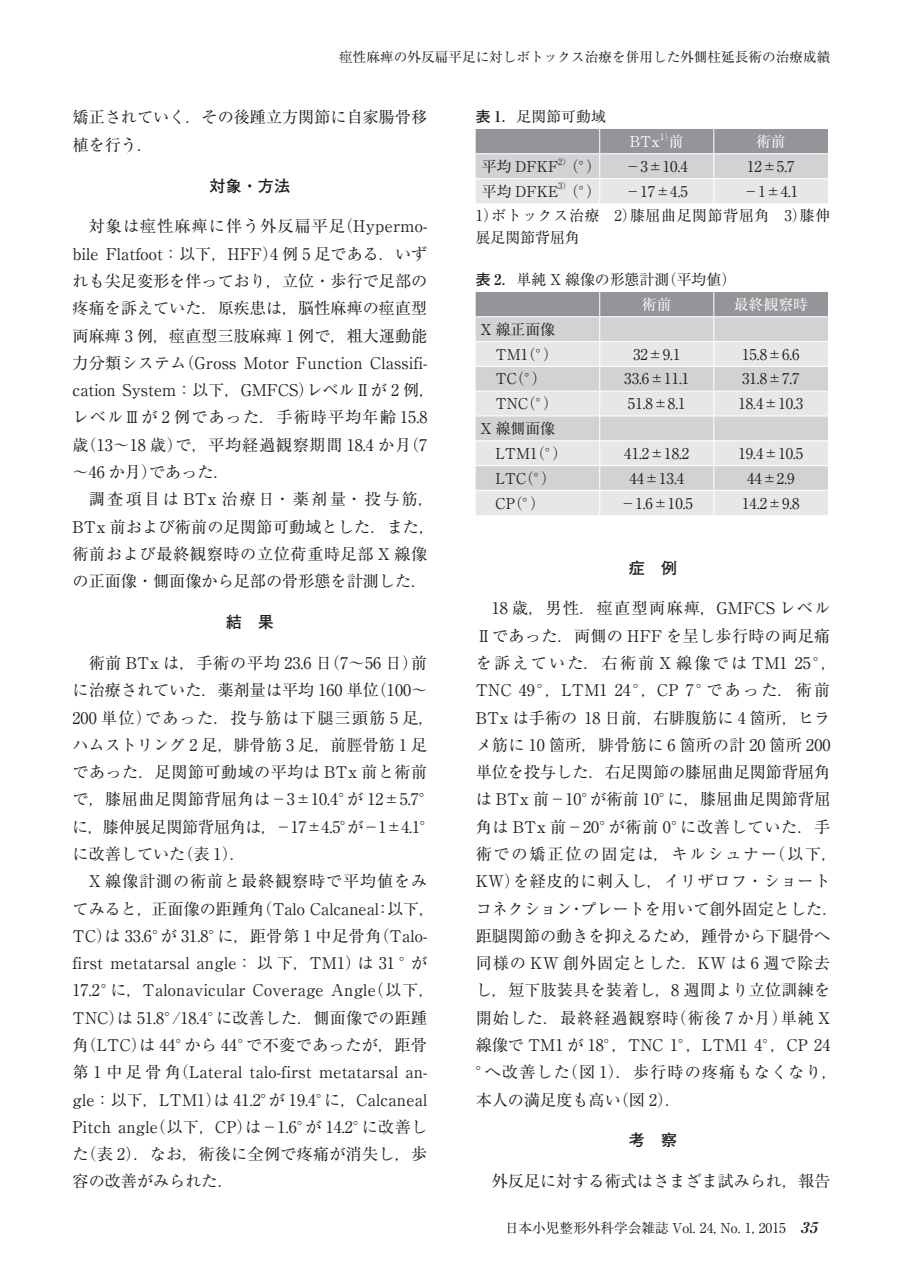
<style>
.page{position:relative;width:903px;height:1275px;background:#fff}
.page>*{position:absolute;margin:0;border:0;box-sizing:border-box;transform-origin:0 0}
.t1{font:16.1px/27.3px "Ryumin Pro";letter-spacing:.015em;color:#231f20}
.t2{font:700 16.1px "Futo Go B101 Pro";color:#231f20}
.t3{font:14.88px/24.8px "Ryumin Pro";color:#231f20}
.t4{font:14.88px/24.8px "Ryumin Pro";letter-spacing:.045em;color:#231f20}
.t5{font:14.88px "Ryumin Pro";color:#fff}
.t6{font:13.65px "Ryumin Pro";color:#231f20}
.t7{font:8.75px "Ryumin Pro";color:#231f20}
.t8{font:8.75px "Ryumin Pro";color:#fff}
.s1{font-family:"Futo Go B101 Pro";font-weight:700}
.s2{font-weight:700}
.s3{color:#fff}
.s4{font-weight:700;font-size:14.88px}
</style>
<div class="page">
<svg style="left:476px;top:129px;width:352px;height:74px;background:#c4c6c8"></svg>
<svg style="left:476px;top:292px;width:352px;height:223px;background:#d5d6d8"></svg>
<p class="t6" style="left:339px;top:46px;width:493px">痙性麻痺の外反扁平足に対しボトックス治療を併用した外側柱延長術の治療成績</p>
<p class="t1" style="left:73px;top:103px;width:356px">矯正されていく．その後踵立方関節に自家腸骨移植を行う．</p>
<p class="t2" style="left:210px;top:173px;width:82px">対象・方法</p>
<p class="t1" style="left:73px;top:212px;width:364px;text-indent:16px">対象は痙性麻痺に伴う外反扁平足（Hypermo&shy;bile Flatfoot：以下，HFF）4 例 5 足である．いずれも尖足変形を伴っており，立位・歩行で足部の疼痛を訴えていた．原疾患は，脳性麻痺の痙直型両麻痺 3 例，痙直型三肢麻痺 1 例で，粗大運動能力分類システム（Gross Motor Function Classifi&shy;cation System：以下，GMFCS）レベルⅡが 2 例，レベルⅢが 2 例であった．手術時平均年齢 15.8歳（13〜18 歳）で，平均経過観察期間 18.4 か月（7〜46 か月）であった．</p>
<p class="t1" style="left:73px;top:485px;width:364px;text-indent:16px">調査項目は BTx 治療日・薬剤量・投与筋，<br>BTx 前および術前の足関節可動域とした．また，術前および最終観察時の立位荷重時足部 X 線像の正面像・側面像から足部の骨形態を計測した．</p>
<p class="t2" style="left:226px;top:609px;width:50px">結　果</p>
<p class="t1" style="left:72px;top:648px;width:365px;text-indent:16px">術前 BTx は，手術の平均 23.6 日（7〜56 日）前に治療されていた．薬剤量は平均 160 単位（100〜<br>200 単位）であった．投与筋は下腿三頭筋 5 足，ハムストリング 2 足，腓骨筋 3 足，前脛骨筋 1 足であった．足関節可動域の平均は BTx 前と術前で，膝屈曲足関節背屈角は−3±10.4°が 12±5.7°に，膝伸展足関節背屈角は，−17±4.5°が−1±4.1°に改善していた（表 1）．</p>
<p class="t1" style="left:73px;top:866px;width:364px;text-indent:16px">X 線像計測の術前と最終観察時で平均値をみてみると，正面像の距踵角（Talo Calcaneal：以下，TC）は 33.6°が 31.8°に，距骨第 1 中足骨角（Talo&shy;first metatarsal angle：以下，TM1）は 31 °が17.2°に，Talonavicular Coverage Angle（以下，TNC）は 51.8°/18.4°に改善した．側面像での距踵角（LTC）は 44°から 44°で不変であったが，距骨第 1 中足骨角（Lateral talo-first metatarsal an&shy;gle：以下，LTM1）は 41.2°が 19.4°に，Calcaneal Pitch angle（以下，CP）は−1.6°が 14.2°に改善した（表 2）．なお，術後に全例で疼痛が消失し，歩容の改善がみられた．</p>
<p class="t3" style="left:476px;top:103px;width:132px"><span class="s1">表</span> <span class="s2">1</span><span class="s1">．</span>足関節可動域</p>
<p class="t5" style="left:630px;top:130px;width:32px">BTx</p>
<p class="t8" style="left:660px;top:130px;width:15px">1）</p>
<p class="t5" style="left:669px;top:130px;width:16px">前</p>
<p class="t5" style="left:756px;top:130px;width:31px">術前</p>
<p class="t7" style="left:558px;top:154px;width:15px">2）</p>
<p class="t3" style="left:626px;top:153px;width:64px">−3±10.4</p>
<p class="t3" style="left:747px;top:153px;width:49px">12±5.7</p>
<p class="t3" style="left:482px;top:178px;width:121px">平均 DFKE （°）</p>
<p class="t3" style="left:482px;top:153px;width:121px">平均 DFKF （°）</p>
<p class="t7" style="left:558px;top:179px;width:15px">3）</p>
<p class="t3" style="left:626px;top:178px;width:64px">−17±4.5</p>
<p class="t4" style="left:476px;top:178px;width:356px;text-indent:268px">−1±4.1<br>1）ボトックス治療　2）膝屈曲足関節背屈角　3）膝伸</p>
<p class="t3" style="left:476px;top:224px;width:106px">展足関節背屈角</p>
<p class="t3" style="left:642px;top:266px;width:96px;text-indent:-166px"><span class="s1">表</span> <span class="s2">2</span><span class="s1">．</span>単純 X 線像の形態計測（平均値）<span class="s3">術前</span></p>
<p class="t5" style="left:734px;top:293px;width:76px">最終観察時</p>
<p class="t3" style="left:481px;top:316px;width:79px">X 線正面像　TM1（°）</p>
<p class="t3" style="left:633px;top:341px;width:49px">32±9.1</p>
<p class="t3" style="left:742px;top:341px;width:59px">15.8±6.6</p>
<p class="t3" style="left:481px;top:365px;width:68px">　TC（°）</p>
<p class="t3" style="left:624px;top:365px;width:67px">33.6±11.1</p>
<p class="t3" style="left:742px;top:365px;width:59px">31.8±7.7</p>
<p class="t3" style="left:481px;top:390px;width:79px">　TNC（°）</p>
<p class="t3" style="left:628px;top:390px;width:59px">51.8±8.1</p>
<p class="t3" style="left:738px;top:390px;width:67px">18.4±10.3</p>
<p class="t3" style="left:481px;top:415px;width:88px">X 線側面像　LTM1（°）</p>
<p class="t3" style="left:624px;top:440px;width:67px">41.2±18.2</p>
<p class="t3" style="left:738px;top:440px;width:67px">19.4±10.5</p>
<p class="t3" style="left:481px;top:465px;width:77px">　LTC（°）</p>
<p class="t3" style="left:629px;top:465px;width:56px">44±13.4</p>
<p class="t3" style="left:747px;top:465px;width:49px">44±2.9</p>
<p class="t3" style="left:481px;top:489px;width:66px">　CP（°）</p>
<p class="t3" style="left:620px;top:489px;width:74px">−1.6±10.5</p>
<p class="t3" style="left:742px;top:489px;width:59px">14.2±9.8</p>
<p class="t2" style="left:629px;top:555px;width:50px">症　例</p>
<p class="t1" style="left:476px;top:594px;width:364px;text-indent:16px">18 歳，男性．痙直型両麻痺，GMFCS レベル<br>Ⅱであった．両側の HFF を呈し歩行時の両足痛を訴えていた．右術前 X 線像では TM1 25°，<br>TNC 49°，LTM1 24°，CP 7°であった．術前<br>BTx は手術の 18 日前，右腓腹筋に 4 箇所，ヒラメ筋に 10 箇所，腓骨筋に 6 箇所の計 20 箇所 200単位を投与した．右足関節の膝屈曲足関節背屈角は BTx 前−10°が術前 10°に，膝屈曲足関節背屈角は BTx 前−20°が術前 0°に改善していた．手術での矯正位の固定は，キルシュナー（以下，<br>KW）を経皮的に刺入し，イリザロフ・ショートコネクション・プレートを用いて創外固定とした．距腿関節の動きを抑えるため，踵骨から下腿骨へ同様の KW 創外固定とした．KW は 6 週で除去し，短下肢装具を装着し，8 週間より立位訓練を開始した．最終経過観察時（術後 7 か月）単純 X線像で TM1 が 18°，TNC 1°，LTM1 4°，CP 24 °へ改善した（図 1）．歩行時の疼痛もなくなり，本人の満足度も高い（図 2）．</p>
<p class="t2" style="left:629px;top:1127px;width:50px">考　察</p>
<p class="t1" style="left:492px;top:1166px;width:340px">外反足に対する術式はさまざま試みられ，報告</p>
<p class="t6" style="left:505px;top:1217px;width:313px">日本小児整形外科学会雑誌 Vol. 24, No. 1, 2015<span class="s4">　35</span></p>
</div>
